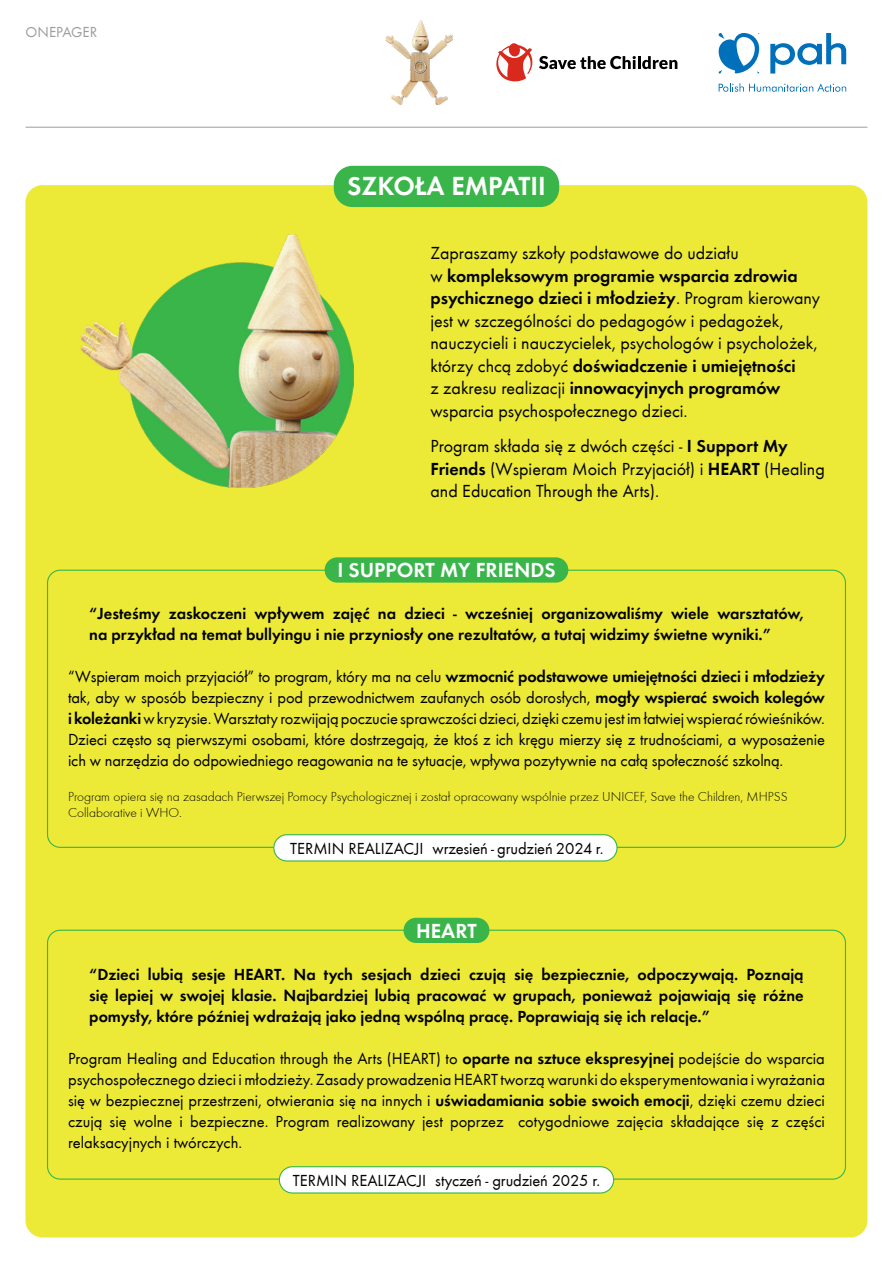
<style>
.page{position:relative;width:893px;height:1263px;background:#fff}
.page>*{position:absolute;margin:0;border:0;box-sizing:border-box;transform-origin:0 0}
.t1{font:27px "Futura TCE Dem";color:#fff}
.t2{font:21px "Futura TCE Dem";color:#fff}
.t3{font:18px/22.5px "Futura TCE Boo";color:#000}
.t4{font:18px/22.5px "Futura TCE Dem";color:#000}
.t5{font:16.5px/21px "Futura TCE Boo";letter-spacing:-.01em;color:#000;text-align:justify}
.t6{font:16.5px/21px "Futura TCE Dem";color:#000}
.t7{font:15px "Futura TCE Boo";color:#9d9d9c}
.t8{font:300 13.5px/16.2px "Futura TCE";color:#000}
.s1{font-family:"Futura TCE Boo"}
.s2{font-family:"Futura TCE Dem"}
</style>
<div class="page">
<div style="left:26px;top:185px;width:841px;height:1052px;background:#ecea36;border-radius:17px"></div>
<svg style="left:719px;top:33px;width:40px;height:41px"></svg>
<svg style="left:770px;top:33px;width:76px;height:41px"></svg>
<svg style="left:719px;top:83px;width:127px;height:9px"></svg>
<div style="left:334px;top:167px;width:224px;height:39px;background:#39b54a;border-radius:18px"></div>
<div style="left:334px;top:166px;width:225px;height:41px;border:2px solid #39b54a;border-radius:18px"></div>
<img style="left:385px;top:20px;width:69px;height:85px">
<img style="left:81px;top:234px;width:273px;height:253px">
<div style="left:274px;top:835px;width:343px;height:26px;background:#fff;border-radius:13px"></div>
<div style="left:273px;top:834px;width:345px;height:27px;border:1px solid #39b54a;border-radius:13px"></div>
<div style="left:279px;top:1167px;width:335px;height:26px;background:#fff;border-radius:13px"></div>
<div style="left:279px;top:1166px;width:335px;height:27px;border:1px solid #39b54a;border-radius:13px"></div>
<div style="left:325px;top:557px;width:243px;height:26px;background:#39b54a;border-radius:13px"></div>
<div style="left:404px;top:918px;width:85px;height:25px;background:#39b54a;border-radius:13px"></div>
<hr style="left:26px;top:127px;width:841px;height:1px;background:#9d9d9c">
<svg style="left:496px;top:43px;width:181px;height:39px"></svg>
<p class="t7" style="left:26px;top:23px;width:73px">ONEPAGER</p>
<h1 class="t1" style="left:347px;top:170px;width:200px">SZKOŁA EMPATII</h1>
<p class="t3" style="left:430px;top:242px;width:310px">Zapraszamy szkoły podstawowe do udziału</p>
<p class="t4" style="left:430px;top:264px;width:391px"><span class="s1">w</span> kompleksowym programie wsparcia zdrowia psychicznego dzieci i młodzieży<span class="s1">. Program kierowany</span></p>
<p class="t3" style="left:430px;top:309px;width:389px">jest w szczególności do pedagogów i pedagożek, nauczycieli i nauczycielek, psychologów i psycholożek,</p>
<p class="t4" style="left:430px;top:354px;width:367px"><span class="s1">którzy chcą zdobyć</span> doświadczenie i umiejętności <span class="s1">z zakresu realizacji</span> innowacyjnych programów</p>
<p class="t3" style="left:430px;top:393px;width:359px;line-height:35.2px">wsparcia psychospołecznego dzieci.<br>Program składa się z dwóch części - <span class="s2">I Support My</span></p>
<p class="t3" style="left:430px;top:457px;width:396px"><span class="s2">Friends</span> (Wspieram Moich Przyjaciół) i <span class="s2">HEART</span> (Healing and Education Through the Arts).</p>
<p class="t2" style="left:337px;top:558px;width:220px">I SUPPORT MY FRIENDS</p>
<p class="t6" style="left:89px;top:603px;width:716px">“Jesteśmy zaskoczeni wpływem zajęć na dzieci - wcześniej organizowaliśmy wiele warsztatów, na przykład na temat bullyingu i nie przyniosły one rezultatów, a tutaj widzimy świetne wyniki.”</p>
<p class="t5" style="left:68px;top:666px;width:758px">“Wspieram moich przyjaciół” to program, który ma na celu <span class="s2">wzmocnić podstawowe umiejętności dzieci i młodzieży </span>tak, aby w sposób bezpieczny i pod przewodnictwem zaufanych osób dorosłych, <span class="s2">mogły wspierać swoich kolegów i koleżanki</span> wkryzysie. Warsztaty rozwijają poczucie sprawczości dzieci, dzięki czemu jest im łatwiej wspierać rówieśników.<br>Dzieci często są pierwszymi osobami, które dostrzegają, że ktoś z ich kręgu mierzy się z trudnościami, a wyposażenie ich w narzędzia do odpowiedniego reagowania na te sytuacje, wpływa pozytywnie na całą społeczność szkolną.</p>
<p class="t8" style="left:68px;top:788px;width:721px">Program opiera się na zasadach Pierwszej Pomocy Psychologicznej i został opracowany wspólnie przez UNICEF, Save the Children, MHPSS<br>Collaborative i WHO.</p>
<p class="t5" style="left:290px;top:838px;width:135px">TERMIN REALIZACJI</p>
<p class="t5" style="left:433px;top:838px;width:172px">wrzesień - grudzień 2024 r.</p>
<p class="t2" style="left:416px;top:918px;width:62px">HEART</p>
<p class="t6" style="left:89px;top:963px;width:716px;text-align:justify">“Dzieci lubią sesje HEART. Na tych sesjach dzieci czują się bezpiecznie, odpoczywają. Poznają się lepiej w swojej klasie. Najbardziej lubią pracować w grupach, ponieważ pojawiają się różne pomysły, które później wdrażają jako jedną wspólną pracę. Poprawiają się ich relacje.”</p>
<p class="t5" style="left:68px;top:1047px;width:758px">Program Healing and Education through the Arts (HEART) to <span class="s2">oparte na sztuce ekspresyjnej</span> podejście do wsparcia psychospołecznego dzieci imłodzieży. Zasady prowadzenia HEART tworzą warunki do eksperymentowania iwyrażania się w bezpiecznej przestrzeni, otwierania się na innych i <span class="s2">uświadamiania sobie swoich emocji</span>, dzięki czemu dzieci czują się wolne i bezpieczne. Program realizowany jest poprzez cotygodniowe zajęcia składające się z części relaksacyjnych i twórczych.</p>
<p class="t5" style="left:293px;top:1170px;width:135px">TERMIN REALIZACJI</p>
<p class="t5" style="left:435px;top:1170px;width:166px">styczeń - grudzień 2025 r.</p>
</div>
